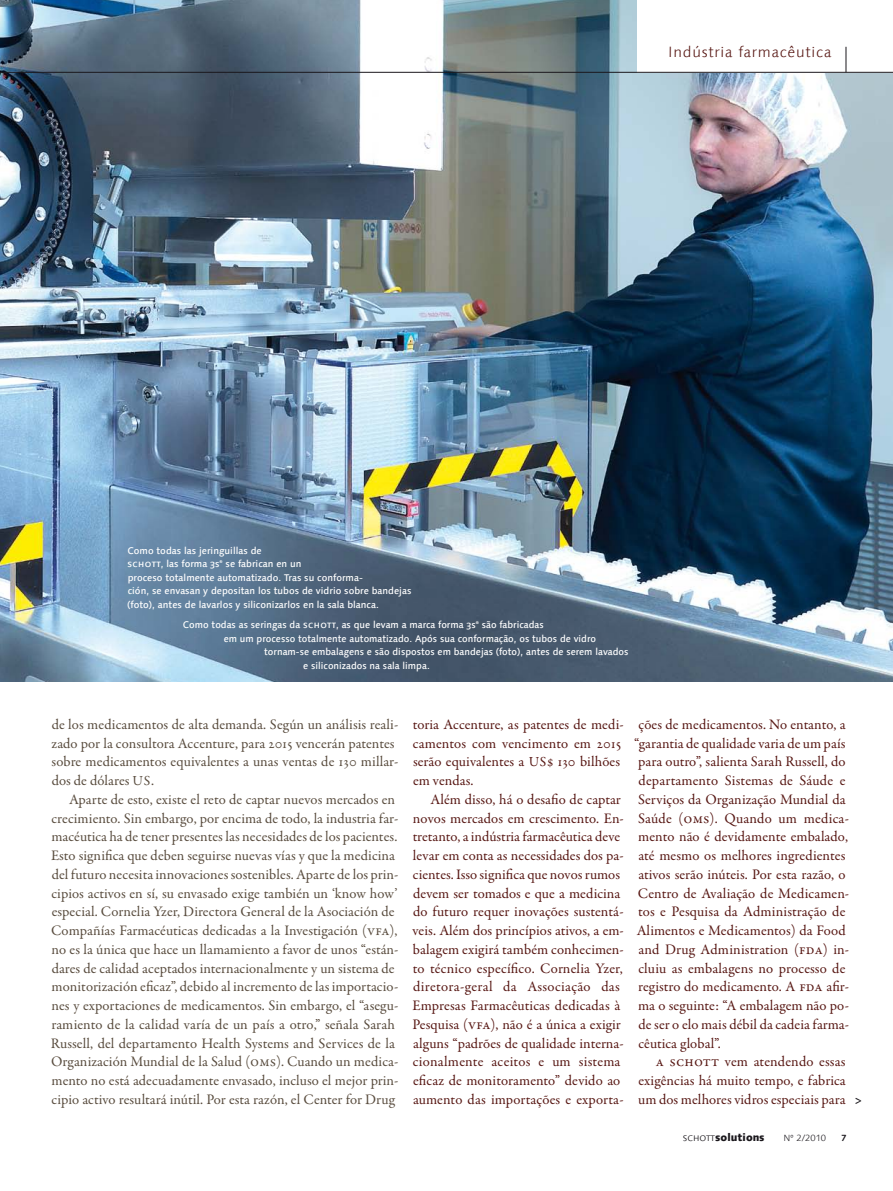
<style>
.page{position:relative;width:893px;height:1191px;background:#fff}
.page>*{position:absolute;margin:0;border:0;box-sizing:border-box;transform-origin:0 0}
.t1{font:300 15px "Linotype Syntax Com";letter-spacing:.05em;color:#571713}
.t2{font:14.7px/18.8px "Garamond Premr Pro";letter-spacing:.005em;color:#571713}
.t3{font:14.7px/18.8px "Garamond Premr Pro";letter-spacing:.005em;color:#584b3d}
.t4{font:12px "Linotype Syntax Com";color:#1a171c}
.t5{font:800 10.5px "Linotype Syntax Com";color:#1a171c}
.t6{font:500 9.75px/13.5px "Linotype Syntax Com";color:#fff}
.t7{font:300 9px "Linotype Syntax Com";color:#1a171c}
.t8{font:700 9px "Linotype Syntax Com";color:#1a171c}
.t9{font:700 3.9px "Linotype Syntax Com";color:#fff}
.s1{font-size:13.8px}
.s2{font-size:13.5px}
.s3{font-weight:300}
</style>
<div class="page">
<img style="left:0;top:0;width:893px;height:682px">
<div style="left:638px;top:0;width:255px;height:72px;background:#fff"></div>
<hr style="left:0;top:72px;width:893px;height:1px;background:#1a171c">
<svg style="left:846px;top:47px;width:1px;height:25px"></svg>
<p class="t1" style="left:668px;top:43px;width:165px">Indústria farmacêutica</p>
<p class="t6" style="left:127px;top:543px;width:136px">Como todas las jeringuillas de<br>SCHOTT, las forma 3s</p>
<p class="t6" style="left:127px;top:557px;width:286px;text-indent:98px">se fabrican en un<br>proceso totalmente automatizado. Tras su conforma-<br>ción, se envasan y depositan los tubos de vidrio sobre bandejas (foto), antes de lavarlos y siliconizarlos en la sala blanca.</p>
<p class="t6" style="left:183px;top:617px;width:294px">Como todas as seringas da SCHOTT, as que levam a marca forma 3s</p>
<p class="t9" style="left:476px;top:620px;width:5px">®</p>
<p class="t6" style="left:482px;top:617px;width:64px">são fabricadas</p>
<p class="t6" style="left:224px;top:631px;width:374px">em um processo totalmente automatizado. Após sua conformação, os tubos de vidro</p>
<p class="t6" style="left:264px;top:645px;width:366px">tornam-se embalagens e são dispostos em bandejas (foto), antes de serem lavados</p>
<p class="t6" style="left:303px;top:658px;width:128px">e siliconizados na sala limpa.</p>
<p class="t9" style="left:220px;top:559px;width:5px">®</p>
<p class="t3" style="left:52px;top:715px;width:348px">de los medicamentos de alta demanda. Según un análisis reali&shy;zado por la consultora Accenture, para 2015 vencerán patentes sobre medicamentos equivalentes a unas ventas de 130 millar&shy;dos de dólares <span class="s1">US</span>.</p>
<p class="t3" style="left:51px;top:790px;width:349px;text-indent:18px">Aparte de esto, existe el reto de captar nuevos mercados en crecimiento. Sin embargo, por encima de todo, la industria far&shy;macéutica ha de tener presentes las necesidades de los pacientes.<br>Esto significa que deben seguirse nuevas vías y que la medicina del futuro necesita innovaciones sostenibles. Aparte de los prin&shy;cipios activos en sí, su envasado exige también un ‘know how’ especial. Cornelia Yzer, Directora General de la Asociación de Compañías Farmacéuticas dedicadas a la Investigación (VFA), no es la única que hace un llamamiento a favor de unos “están&shy;dares de calidad aceptados internacionalmente y un sistema de monitorización eficaz”, debido al incremento de las importacio&shy;nes y exportaciones de medicamentos. Sin embargo, el “asegu&shy;ramiento de la calidad varía de un país a otro,” señala Sarah Russell, del departamento Health Systems and Services de la Organización Mundial de la Salud (oms). Cuando un medica&shy;mento no está adecuadamente envasado, incluso el mejor prin&shy;cipio activo resultará inútil. Por esta razón, el Center for Drug</p>
<p class="t2" style="left:413px;top:715px;width:212px">toria Accenture, as patentes de medi&shy;camentos com vencimento em 2015 serão equivalentes a <span class="s1">US</span><span class="s2">$</span> 130 bilhões em vendas.</p>
<p class="t2" style="left:412px;top:790px;width:213px;text-indent:18px">Além disso, há o desafio de captar novos mercados em crescimento. En&shy;tretanto, a indústria farmacêutica deve levar em conta as necessidades dos pa&shy;cientes. Isso significa que novos rumos devem ser tomados e que a medicina do futuro requer inovações sustentá&shy;veis. Além dos princípios ativos, a em&shy;balagem exigirá também conhecimen&shy;to técnico específico. Cornelia Yzer, diretora-geral da Associação das Empresas Farmacêuticas dedicadas à Pesquisa (VFA), não é a única a exigir alguns “padrões de qualidade interna&shy;cionalmente aceitos e um sistema eficaz de monitoramento” devido ao aumento das importações e exporta-</p>
<p class="t2" style="left:638px;top:715px;width:209px">ções de medicamentos. No entanto, a</p>
<p class="t2" style="left:634px;top:734px;width:213px">“garantia de qualidade varia de um país</p>
<p class="t2" style="left:638px;top:752px;width:209px">para outro”, salienta Sarah Russell, do</p>
<p class="t2" style="left:638px;top:771px;width:208px">departamento Sistemas de Sáude e</p>
<p class="t2" style="left:638px;top:790px;width:209px">Serviços da Organização Mundial da</p>
<p class="t2" style="left:638px;top:809px;width:213px">Saúde (OMS). Quando um medica-</p>
<p class="t2" style="left:638px;top:827px;width:211px">mento não é devidamente embalado,</p>
<p class="t2" style="left:638px;top:846px;width:209px">até mesmo os melhores ingredientes</p>
<p class="t2" style="left:638px;top:865px;width:209px">ativos serão inúteis. Por esta razão, o</p>
<p class="t2" style="left:638px;top:884px;width:213px">Centro de Avaliação de Medicamen-</p>
<p class="t2" style="left:638px;top:902px;width:209px">tos e Pesquisa da Administração de</p>
<p class="t2" style="left:637px;top:921px;width:210px">Alimentos e Medicamentos) da Food</p>
<p class="t2" style="left:638px;top:940px;width:212px">and Drug Administration (FDA) in-</p>
<p class="t2" style="left:638px;top:959px;width:209px">cluiu as embalagens no processo de</p>
<p class="t2" style="left:638px;top:977px;width:212px">registro do medicamento. A FDA afir-</p>
<p class="t2" style="left:638px;top:996px;width:212px">ma o seguinte: “A embalagem não po-</p>
<p class="t2" style="left:638px;top:1015px;width:212px">de ser o elo mais débil da cadeia farma-</p>
<p class="t2" style="left:638px;top:1034px;width:84px">cêutica global”.</p>
<p class="t2" style="left:656px;top:1052px;width:191px">A SCHOTT vem atendendo essas</p>
<p class="t2" style="left:638px;top:1071px;width:209px">exigências há muito tempo, e fabrica</p>
<p class="t2" style="left:638px;top:1090px;width:209px">um dos melhores vidros especiais para</p>
<p class="t4" style="left:855px;top:1092px;width:9px">&gt;</p>
<p class="t5" style="left:683px;top:1131px;width:83px"><span class="s3">schott</span>solutions</p>
<p class="t7" style="left:784px;top:1133px;width:44px">Nº 2/2010</p>
<p class="t8" style="left:841px;top:1132px;width:7px">7</p>
</div>
